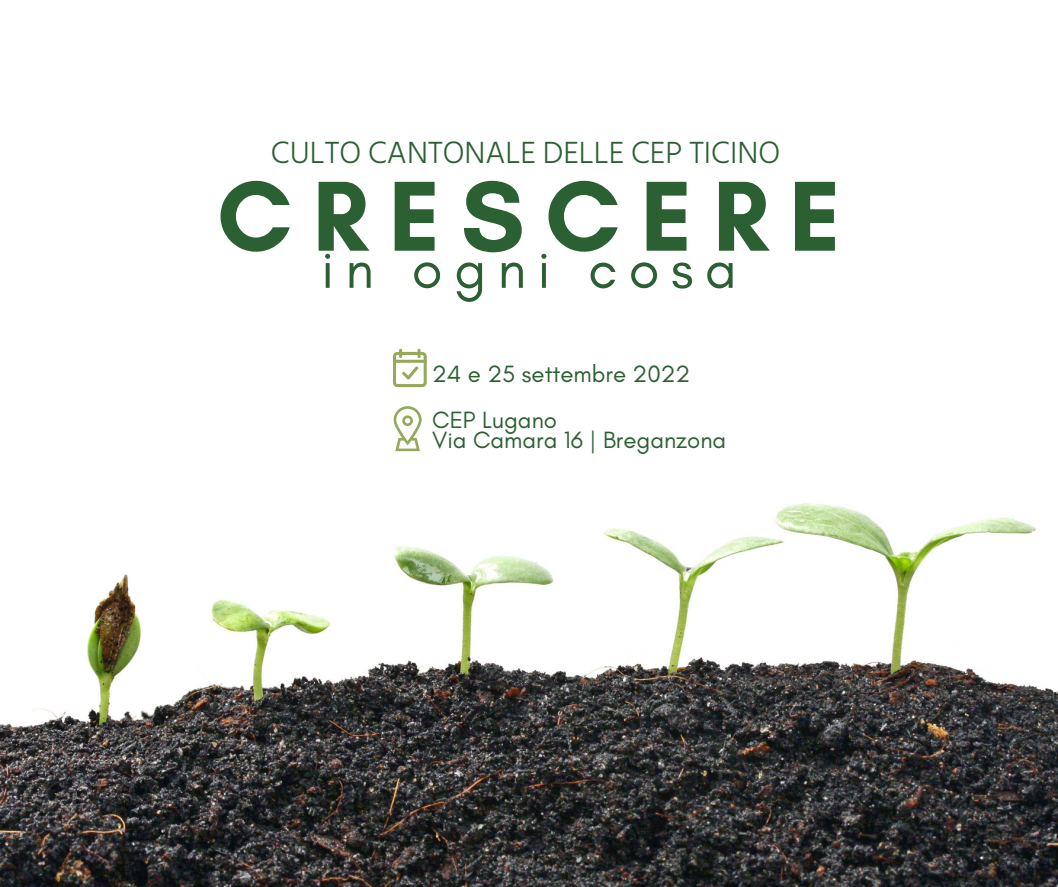
<style>
.page{position:relative;width:1058px;height:887px;background:#fff}
.page>*{position:absolute;margin:0;border:0;box-sizing:border-box;transform-origin:0 0}
.t1{font:700 101.25px "Glacial Indifference";letter-spacing:.2em;color:#2b6032}
.t2{font:56.25px "Glacial Indifference";letter-spacing:.2em;color:#2b6032}
.t3{font:300 31.5px "Hind Siliguri";color:#2b6032}
.t4{font:24px/47px "Glacial Indifference";color:#2b6032}
</style>
<div class="page">
<img style="left:0;top:348px;width:1058px;height:538px">
<svg style="left:393px;top:349px;width:34px;height:38px"></svg>
<svg style="left:393px;top:406px;width:28px;height:45px"></svg>
<h3 class="t3" style="left:271px;top:133px;width:511px">CULTO CANTONALE DELLE CEP TICINO</h3>
<h1 class="t1" style="left:217px;top:154px;width:625px">CRESCERE</h1>
<h2 class="t2" style="left:321px;top:234px;width:417px">in ogni cosa</h2>
<p class="t4" style="left:432px;top:349px;width:260px">24 e 25 settembre 2022<br>CEP Lugano</p>
<p class="t4" style="left:432px;top:416px;width:295px">Via Camara 16 | Breganzona</p>
</div>
